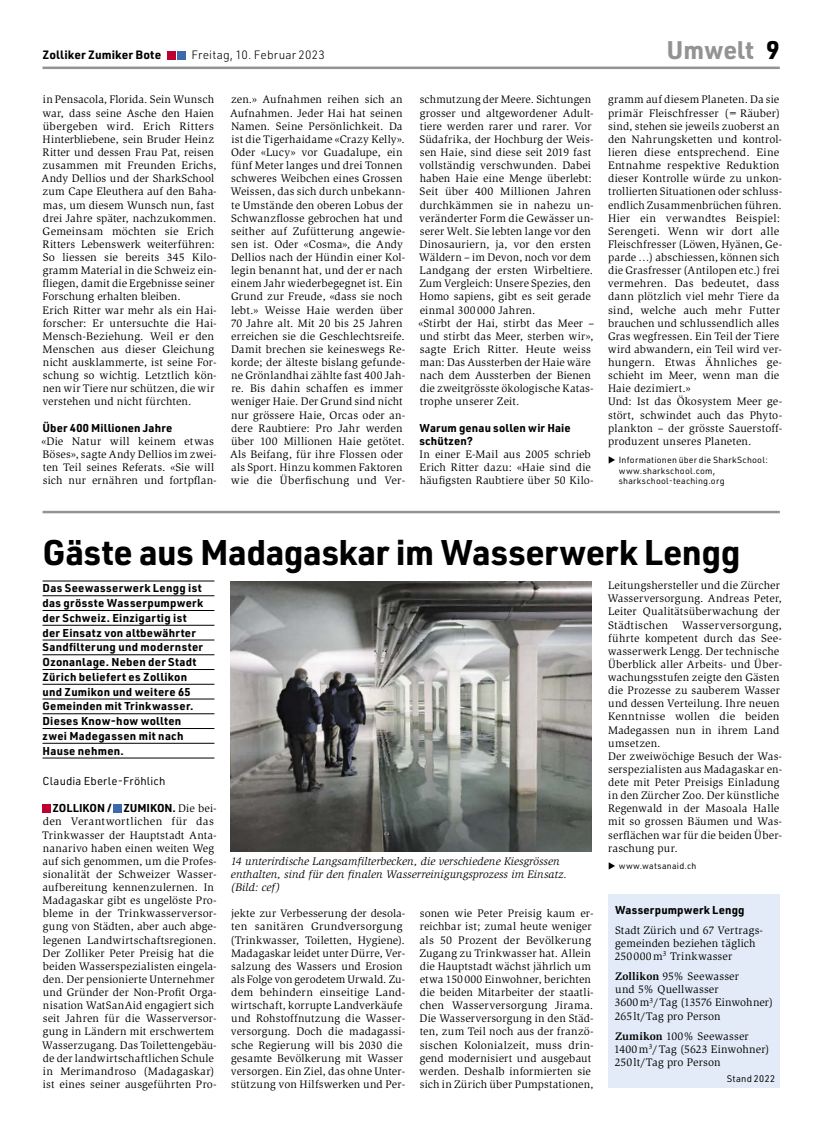
<style>
.page{position:relative;width:833px;height:1134px;background:#fff}
.page>*{position:absolute;margin:0;border:0;box-sizing:border-box;transform-origin:0 0}
.t1{font:700 35px "URWDIN";letter-spacing:-.015em;color:#000}
.t2{font:700 25px "URWDIN";letter-spacing:-.01em;color:#939393}
.t3{font:300 11.88px "URWDIN";letter-spacing:.015em;color:#000}
.t4{font:700 11.88px "URWDIN";letter-spacing:.01em;color:#000}
.t5{font:11.25px/13.1px "Slimbach Std";letter-spacing:.015em;color:#000}
.t6{font:700 11.25px/14.8px "URWDIN";letter-spacing:.02em;color:#000}
.t7{font:italic 11.25px/13.1px "Slimbach Std";letter-spacing:.005em;color:#000}
.t8{font:700 11.25px "URWDIN";color:#000}
.t9{font:11.25px "URWDIN";letter-spacing:.015em;color:#000}
.t10{font:9.38px "URWDIN";letter-spacing:.025em;color:#000}
.t11{font:8.75px/10.6px "URWDIN";letter-spacing:.025em;color:#000}
.s1{color:#000}
.s2{font-family:"Slimbach Std";font-weight:400}
.s3{font-weight:700}
</style>
<div class="page">
<hr style="left:43px;top:67px;width:737px;height:2px;background:#939393">
<div style="left:167px;top:51px;width:8px;height:8px;background:#be0030"></div>
<div style="left:177px;top:51px;width:8px;height:8px;background:#3c68ae"></div>
<div style="left:43px;top:804px;width:8px;height:8px;background:#be0030"></div>
<div style="left:113px;top:804px;width:9px;height:8px;background:#3c68ae"></div>
<hr style="left:43px;top:581px;width:171px;height:1px;background:#000">
<hr style="left:43px;top:595px;width:171px;height:1px;background:#000">
<hr style="left:43px;top:610px;width:171px;height:1px;background:#000">
<hr style="left:43px;top:625px;width:171px;height:1px;background:#000">
<hr style="left:43px;top:640px;width:171px;height:1px;background:#000">
<hr style="left:43px;top:654px;width:171px;height:1px;background:#000">
<hr style="left:43px;top:669px;width:171px;height:1px;background:#000">
<hr style="left:43px;top:684px;width:171px;height:1px;background:#000">
<hr style="left:43px;top:699px;width:171px;height:1px;background:#000">
<hr style="left:43px;top:713px;width:171px;height:1px;background:#000">
<hr style="left:43px;top:728px;width:171px;height:1px;background:#000">
<hr style="left:43px;top:743px;width:171px;height:1px;background:#000">
<hr style="left:43px;top:758px;width:171px;height:1px;background:#000">
<img style="left:231px;top:581px;width:360px;height:271px">
<hr style="left:43px;top:511px;width:737px;height:2px;background:#939393">
<div style="left:608px;top:895px;width:172px;height:193px;background:#e2ebf7"></div>
<p class="t4" style="left:43px;top:47px;width:120px">Zolliker Zumiker Bote</p>
<p class="t3" style="left:191px;top:48px;width:135px">Freitag, 10. Februar 2023</p>
<h2 class="t2" style="left:666px;top:33px;width:115px">Umwelt <span class="s1">9</span></h2>
<p class="t5" style="left:42px;top:93px;width:177px">in Pensacola, Florida. Sein Wunsch war, dass seine Asche den Haien übergeben wird. Erich Ritters<br>Hinterbliebene, sein Bruder Heinz<br>Ritter und dessen Frau Pat, reisen zusammen mit Freunden Erichs,<br>Andy Dellios und der SharkSchool zum Cape Eleuthera auf den Baha&shy;mas, um diesem Wunsch nun, fast drei Jahre später, nachzukommen.<br>Gemeinsam möchten sie Erich<br>Ritters Lebenswerk weiterführen:<br>So liessen sie bereits 345 Kilo&shy;gramm Material in die Schweiz ein&shy;fliegen, damit die Ergebnisse seiner<br>Forschung erhalten bleiben.<br>Erich Ritter war mehr als ein Hai&shy;forscher: Er untersuchte die Hai-<br>Mensch-Beziehung. Weil er den<br>Menschen aus dieser Gleichung nicht ausklammerte, ist seine For&shy;schung so wichtig. Letztlich kön&shy;nen wir Tiere nur schützen, die wir verstehen und nicht fürchten.</p>
<p class="t6" style="left:43px;top:420px;width:131px">Über 400 Millionen Jahre</p>
<p class="t5" style="left:41px;top:434px;width:177px">«Die Natur will keinem etwas Böses», sagte Andy Dellios im zwei&shy;ten Teil seines Referats. «Sie will sich nur ernähren und fortpflan-</p>
<p class="t5" style="left:607px;top:93px;width:176px">gramm auf diesem Planeten. Da sie primär Fleischfresser (=Räuber) sind, stehen sie jeweils zuoberst an den Nahrungsketten und kontrol&shy;lieren diese entsprechend. Eine<br>Entnahme respektive Reduktion dieser Kontrolle würde zu unkon&shy;trollierten Situationen oder schluss&shy;endlich Zusammenbrüchen führen.<br>Hier ein verwandtes Beispiel:<br>Serengeti. Wenn wir dort alle<br>Fleischfresser (Löwen, Hyänen, Ge&shy;parde …) abschiessen, können sich die Grasfresser (Antilopen etc.) frei vermehren. Das bedeutet, dass dann plötzlich viel mehr Tiere da sind, welche auch mehr Futter brauchen und schlussendlich alles<br>Gras wegfressen. Ein Teil der Tiere wird abwandern, ein Teil wird ver&shy;hungern. Etwas Ähnliches ge&shy;schieht im Meer, wenn man die<br>Haie dezimiert.»<br>Und: Ist das Ökosystem Meer ge&shy;stört, schwindet auch das Phyto&shy;plankton – der grösste Sauerstoff&shy;produzent unseres Planeten.</p>
<p class="t11" style="left:619px;top:454px;width:151px">Informationen über die SharkSchool: www.sharkschool.com, sharkschool-teaching.org</p>
<p class="t5" style="left:230px;top:93px;width:177px">zen.» Aufnahmen reihen sich an Aufnahmen. Jeder Hai hat seinen Namen. Seine Persönlichkeit. Da ist die Tigerhaidame «Crazy Kelly».<br>Oder «Lucy» vor Guadalupe, ein fünf Meter langes und drei Tonnen schweres Weibchen eines Grossen Weissen, das sich durch unbekann&shy;te Umstände den oberen Lobus der Schwanzflosse gebrochen hat und seither auf Zufütterung angewie&shy;sen ist. Oder «Cosma», die Andy Dellios nach der Hündin einer Kol&shy;legin benannt hat, und der er nach einem Jahr wiederbegegnet ist. Ein Grund zur Freude, «dass sie noch lebt.» Weisse Haie werden über 70 Jahre alt. Mit 20 bis 25 Jahren erreichen sie die Geschlechtsreife.<br>Damit brechen sie keineswegs Re&shy;korde; der älteste bislang gefunde&shy;ne Grönlandhai zählte fast 400 Jah&shy;re. Bis dahin schaffen es immer weniger Haie. Der Grund sind nicht nur grössere Haie, Orcas oder an&shy;dere Raubtiere: Pro Jahr werden über 100 Millionen Haie getötet.<br>Als Beifang, für ihre Flossen oder als Sport. Hinzu kommen Faktoren wie die Überfischung und Ver-</p>
<p class="t5" style="left:418px;top:93px;width:177px">schmutzung der Meere. Sichtungen grosser und altgewordener Adult&shy;tiere werden rarer und rarer. Vor<br>Südafrika, der Hochburg der Weis&shy;sen Haie, sind diese seit 2019 fast vollständig verschwunden. Dabei haben Haie eine Menge überlebt:<br>Seit über 400 Millionen Jahren durchkämmen sie in nahezu un&shy;veränderter Form die Gewässer un&shy;serer Welt. Sie lebten lange vor den<br>Dinosauriern, ja, vor den ersten<br>Wäldern – im Devon, noch vor dem<br>Landgang der ersten Wirbeltiere.<br>Zum Vergleich: Unsere Spezies, den<br>Homo sapiens, gibt es seit gerade einmal 300000 Jahren.<br>«Stirbt der Hai, stirbt das Meer – und stirbt das Meer, sterben wir», sagte Erich Ritter. Heute weiss man: Das Aussterben der Haie wäre nach dem Aussterben der Bienen die zweitgrösste ökologische Katas&shy;trophe unserer Zeit.</p>
<p class="t6" style="left:419px;top:421px;width:153px;line-height:13.1px">Warum genau sollen wir Haie schützen?</p>
<p class="t5" style="left:419px;top:448px;width:176px">In einer E-Mail aus 2005 schrieb<br>Erich Ritter dazu: «Haie sind die häufigsten Raubtiere über 50 Kilo-</p>
<h1 class="t1" style="left:43px;top:528px;width:699px">Gäste aus Madagaskar im Wasserwerk Lengg</h1>
<p class="t6" style="left:43px;top:580px;width:162px">Das Seewasserwerk Lengg ist das grösste Wasserpumpwerk der Schweiz. Einzigartig ist der Einsatz von altbewährter<br>Sandfilterung und modernster<br>Ozonanlage. Neben der Stadt<br>Zürich beliefert es Zollikon und Zumikon und weitere 65<br>Gemeinden mit Trinkwasser.<br>Dieses Know-how wollten zwei Madegassen mit nach<br>Hause nehmen.</p>
<p class="t9" style="left:43px;top:773px;width:124px">Claudia Eberle- Fröhlich</p>
<p class="t8" style="left:52px;top:800px;width:166px">ZOLLIKON / ZUMIKON. <span class="s2">Die bei-</span></p>
<p class="t5" style="left:42px;top:815px;width:176px">den Verantwortlichen für das Trinkwasser der Hauptstadt Anta&shy;nanarivo haben einen weiten Weg auf sich genommen, um die Profes&shy;sionalität der Schweizer Wasser&shy;aufbereitung kennenzulernen. In Madagaskar gibt es ungelöste Pro&shy;bleme in der Trinkwasserversor&shy;gung von Städten, aber auch abge&shy;legenen Landwirtschaftsregionen.<br>Der Zolliker Peter Preisig hat die beiden Wasserspezialisten eingela&shy;den. Der pensionierte Unternehmer und Gründer der Non-Profit Orga&shy;nisation WatSanAid engagiert sich seit Jahren für die Wasserversor&shy;gung in Ländern mit erschwertem Wasserzugang. Das Toilettengebäu&shy;de der landwirtschaftlichen Schule in Merimandroso (Madagaskar) ist eines seiner ausgeführten Pro-</p>
<p class="t5" style="left:607px;top:579px;width:176px">Leitungshersteller und die Zürcher<br>Wasserversorgung. Andreas Peter,<br>Leiter Qualitätsüberwachung der<br>Städtischen Wasserversorgung, führte kompetent durch das See&shy;wasserwerk Lengg. Der technische<br>Überblick aller Arbeits- und Über&shy;wachungsstufen zeigte den Gästen die Prozesse zu sauberem Wasser und dessen Verteilung. Ihre neuen<br>Kenntnisse wollen die beiden<br>Madegassen nun in ihrem Land umsetzen.<br>Der zweiwöchige Besuch der Was&shy;serspezialisten aus Madagaskar en&shy;dete mit Peter Preisigs Einladung in den Zürcher Zoo. Der künstliche<br>Regenwald in der Masoala Halle mit so grossen Bäumen und Was&shy;serflächen war für die beiden Über&shy;raschung pur.</p>
<p class="t11" style="left:619px;top:860px;width:79px">www.watsanaid.ch</p>
<p class="t6" style="left:615px;top:902px;width:131px">Wasserpumpwerk Lengg</p>
<p class="t5" style="left:614px;top:923px;width:150px">Stadt Zürich und 67 Vertrags&shy;gemeinden beziehen täglich<br>250000m<sup>3</sup> Trinkwasser</p>
<p class="t5" style="left:614px;top:970px;width:160px"><span class="s3">Zollikon</span> 95% Seewasser<br>und 5% Quellwasser<br>3600m<sup>3</sup>/Tag (13576 Einwohner)<br>265lt/Tag pro Person</p>
<p class="t5" style="left:614px;top:1029px;width:157px"><span class="s3">Zumikon</span> 100% Seewasser<br>1400m<sup>3</sup>/Tag (5623 Einwohner)<br>250lt/Tag pro Person</p>
<p class="t7" style="left:231px;top:854px;width:338px">14 unterirdische Langsamfilterbecken, die verschiedene Kiesgrössen enthalten, sind für den finalen Wasserreinigungsprozess im Einsatz. (Bild: cef)</p>
<p class="t5" style="left:230px;top:907px;width:176px">jekte zur Verbesserung der desola&shy;ten sanitären Grundversorgung (Trinkwasser, Toiletten, Hygiene).<br>Madagaskar leidet unter Dürre, Ver&shy;salzung des Wassers und Erosion als Folge von gerodetem Urwald. Zu&shy;dem behindern einseitige Land&shy;wirtschaft, korrupte Landverkäufe und Rohstoffnutzung die Wasser&shy;versorgung. Doch die madagassi&shy;sche Regierung will bis 2030 die gesamte Bevölkerung mit Wasser versorgen. Ein Ziel, das ohne Unter&shy;stützung von Hilfswerken und Per-</p>
<p class="t5" style="left:419px;top:907px;width:176px">sonen wie Peter Preisig kaum er&shy;reichbar ist; zumal heute weniger als 50 Prozent der Bevölkerung Zugang zu Trinkwasser hat. Allein die Hauptstadt wächst jährlich um etwa 150000 Einwohner, berichten die beiden Mitarbeiter der staatli&shy;chen Wasserversorgung Jirama.<br>Die Wasserversorgung in den Städ&shy;ten, zum Teil noch aus der franzö&shy;sischen Kolonialzeit, muss drin&shy;gend modernisiert und ausgebaut werden. Deshalb informierten sie sich in Zürich über Pumpstationen,</p>
<p class="t10" style="left:727px;top:1072px;width:50px">Stand 2022</p>
</div>
